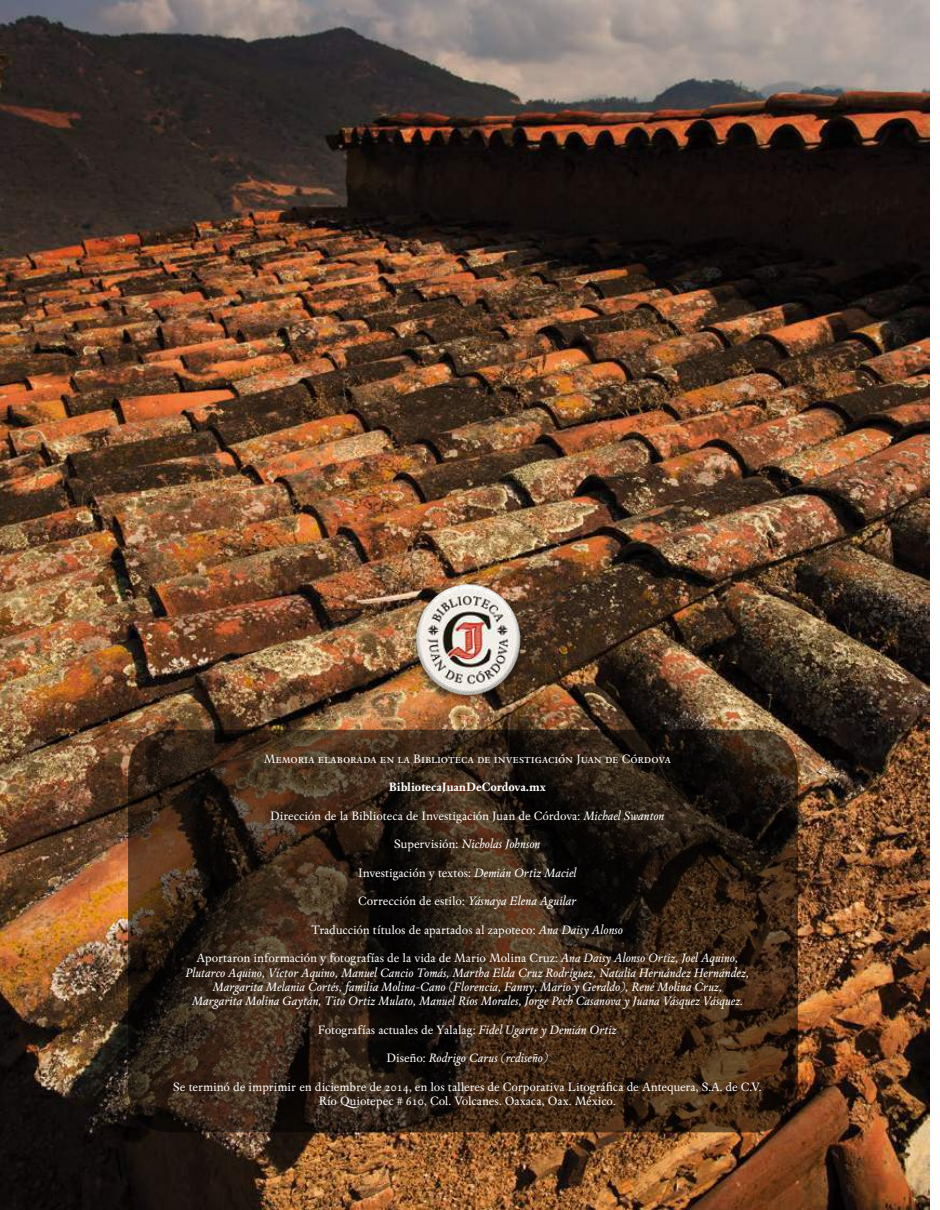
<style>
.page{position:relative;width:940px;height:1210px;background:#fff}
.page>*{position:absolute;margin:0;border:0;box-sizing:border-box;transform-origin:0 0}
.t1{font:12.75px/14.2px "Espinosa Nova";color:#fff;text-align:center}
.t2{font:italic 12.75px/14.2px "Espinosa Nova";color:#fff;text-align:center}
.t3{font:700 12.75px "Espinosa Nova";letter-spacing:-.005em;color:#fff}
.s1{font-style:italic}
.s2{font-style:normal}
</style>
<div class="page">
<img style="left:0;top:0;width:929px;height:1209px">
<svg style="left:128px;top:729px;width:669px;height:403px;background:#312215"></svg>
<div style="left:409px;top:581px;width:118px;height:124px;background:#000;opacity:.51"></div>
<img style="left:411px;top:583px;width:112px;height:112px">
<p class="t1" style="left:264px;top:751px;width:408px">Memoria elaborada en la Biblioteca de investigación Juan de Córdova</p>
<p class="t3" style="left:389px;top:780px;width:158px">BibliotecaJuanDeCordova.mx</p>
<p class="t1" style="left:270px;top:808px;width:395px">Dirección de la Biblioteca de Investigación Juan de Córdova: <span class="s1">Michael Swanton</span></p>
<p class="t2" style="left:394px;top:837px;width:148px"><span class="s2">Supervisión:</span> Nicholas Johnson</p>
<p class="t1" style="left:358px;top:865px;width:220px">Investigación y textos: <span class="s1">Demián Ortiz Maciel</span></p>
<p class="t1" style="left:358px;top:894px;width:220px">Corrección de estilo: <span class="s1">Yásnaya Elena Aguilar</span></p>
<p class="t1" style="left:311px;top:922px;width:313px">Traducción títulos de apartados al zapoteco: <span class="s1">Ana Daisy Alonso</span></p>
<p class="t2" style="left:185px;top:951px;width:565px"><span class="s2">Aportaron información y fotografías de la vida de Mario Molina Cruz:</span> Ana Daisy Alonso Ortiz, Joel Aquino, Plutarco Aquino, Víctor Aquino, Manuel Cancio Tomás, Martha Elda Cruz Rodríguez, Natalia Hernández Hernández, Margarita Melania Cortés, familia Molina-Cano (Florencia, Fanny, Mario y Geraldo), René Molina Cruz,<br>Margarita Molina Gaytán, Tito Ortiz Mulato, Manuel Ríos Morales, Jorge Pech Casanova y Juana Vásquez Vásquez.</p>
<p class="t1" style="left:318px;top:1022px;width:300px">Fotografías actuales de Yalalag: <span class="s1">Fidel Ugarte y Demián Ortiz</span></p>
<p class="t2" style="left:386px;top:1051px;width:163px"><span class="s2">Diseño:</span> Rodrigo Carus (rcdiseño)</p>
<p class="t1" style="left:173px;top:1079px;width:589px">Se terminó de imprimir en diciembre de 2014, en los talleres de Corporativa Litográfica de Antequera, S.A. de C.V.<br>Río Quiotepec # 610, Col. Volcanes. Oaxaca, Oax. México.</p>
</div>
